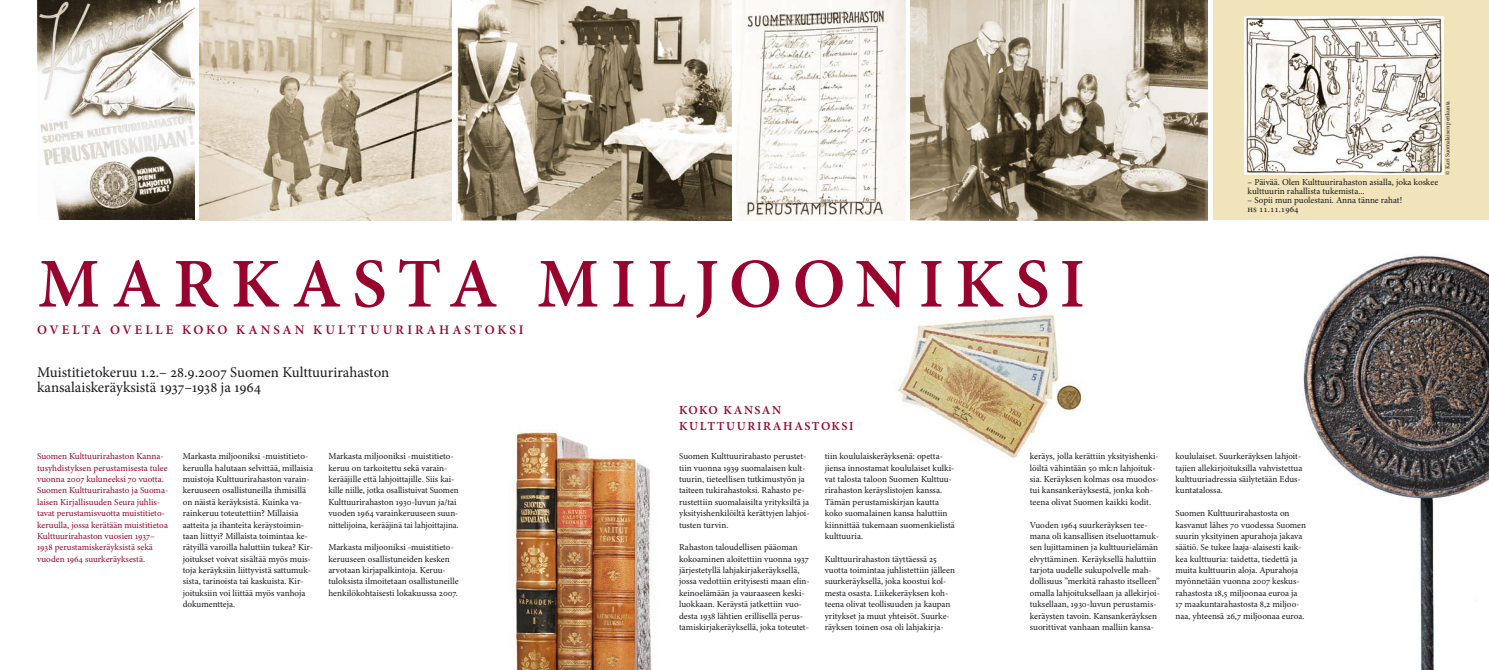
<style>
.page{position:relative;width:1489px;height:670px;background:#fff}
.page>*{position:absolute;margin:0;border:0;box-sizing:border-box;transform-origin:0 0}
.t1{font:600 70px "Minion Pro";letter-spacing:.155em;color:#99042f}
.t2{font:14.88px/15.8px "Minion Pro";color:#1a171c}
.t3{font:600 13.12px "Minion Pro";letter-spacing:.23em;color:#99042f}
.t4{font:600 12.25px/15.8px "Minion Pro";letter-spacing:.13em;color:#99042f}
.t5{font:9.1px/11.4px "Minion Pro";color:#1a171c}
.t6{font:9.1px/11.4px "Minion Pro";color:#99042f}
.t7{font:6.12px "Minion Pro";color:#1a171c}
</style>
<div class="page">
<img style="left:514px;top:432px;width:138px;height:238px">
<div style="left:1212px;top:0;width:276px;height:220px;background:#f1e4ba"></div>
<img style="left:1303px;top:255px;width:185px;height:415px">
<img style="left:37px;top:0;width:157px;height:220px">
<img style="left:199px;top:0;width:252px;height:220px">
<img style="left:456px;top:0;width:275px;height:220px">
<img style="left:736px;top:0;width:169px;height:220px">
<img style="left:910px;top:0;width:297px;height:220px">
<img style="left:1244px;top:16px;width:198px;height:159px">
<img style="left:898px;top:315px;width:184px;height:143px">
<p class="t7" style="left:1443px;top:175px;width:75px;rotate:-90deg">© Kari Suomalaisen perikunta</p>
<p class="t5" style="left:1247px;top:178px;width:192px;line-height:8.8px">– Päivää. Olen Kulttuurirahaston asialla, joka koskee kulttuurin rahallista tukemista...</p>
<p class="t5" style="left:1247px;top:195px;width:156px;line-height:8.8px">– Sopii mun puolestani. Anna tänne rahat! hs 11.11.1964</p>
<h1 class="t1" style="left:38px;top:242px;width:1048px">MARKASTA MILJOONIKSI</h1>
<h3 class="t3" style="left:37px;top:322px;width:488px">OVELTA OVELLE KOKO KANSAN KULTTUURIRAHASTOKSI</h3>
<h2 class="t2" style="left:37px;top:364px;width:353px">Muistitietokeruu 1.2.– 28.9.2007 Suomen Kulttuurirahaston kansalaiskeräyksistä 1937–1938 ja 1964</h2>
<h3 class="t4" style="left:679px;top:402px;width:176px">KOKO KANSAN<br>KULTTUURIRAHASTOKSI</h3>
<p class="t5" style="left:824px;top:451px;width:132px">tiin koululaiskeräyksenä: opetta&shy;jiensa innostamat koululaiset kulki&shy;vat talosta taloon Suomen Kulttuu&shy;rirahaston keräyslistojen kanssa.<br>Tämän perustamiskirjan kautta koko suomalainen kansa haluttiin kiinnittää tukemaan suomenkielistä kulttuuria.</p>
<p class="t5" style="left:824px;top:553px;width:132px">Kulttuurirahaston täyttäessä 25 vuotta toimintaa juhlistettiin jälleen suurkeräyksellä, joka koostui kol&shy;mesta osasta. Liikekeräyksen koh&shy;teena olivat teollisuuden ja kaupan yritykset ja muut yhteisöt. Suurke&shy;räyksen toinen osa oli lahjakirja-</p>
<p class="t6" style="left:37px;top:451px;width:133px">Suomen Kulttuurirahaston Kanna&shy;tusyhdistyksen perustamisesta tulee vuonna 2007 kuluneeksi 70 vuotta.<br>Suomen Kulttuurirahasto ja Suoma&shy;laisen Kirjallisuuden Seura juhlis&shy;tavat perustamisvuotta muistitieto&shy;keruulla, jossa kerätään muistitietoa Kulttuurirahaston vuosien 1937– 1938 perustamiskeräyksistä sekä vuoden 1964 suurkeräyksestä.</p>
<p class="t5" style="left:328px;top:451px;width:132px">Markasta miljooniksi -muistitieto&shy;keruu on tarkoitettu sekä varain&shy;kerääjille että lahjoittajille. Siis kai&shy;kille niille, jotka osallistuivat Suomen Kulttuurirahaston 1930-luvun ja/tai vuoden 1964 varainkeruuseen suun&shy;nittelijoina, kerääjinä tai lahjoittajina.</p>
<p class="t5" style="left:183px;top:451px;width:132px">Markasta miljooniksi -muistitieto&shy;keruulla halutaan selvittää, millaisia muistoja Kulttuurirahaston varain&shy;keruuseen osallistuneilla ihmisillä on näistä keräyksistä. Kuinka va&shy;rainkeruu toteutettiin? Millaisia aatteita ja ihanteita keräystoimin&shy;taan liittyi? Millaista toimintaa ke&shy;rätyillä varoilla haluttiin tukea? Kir&shy;joitukset voivat sisältää myös muis&shy;toja keräyksiin liittyvistä sattumuk&shy;sista, tarinoista tai kaskuista. Kir&shy;joituksiin voi liittää myös vanhoja dokumentteja.</p>
<p class="t5" style="left:679px;top:451px;width:132px">Suomen Kulttuurirahasto perustet&shy;tiin vuonna 1939 suomalaisen kult&shy;tuurin, tieteellisen tutkimustyön ja taiteen tukirahastoksi. Rahasto pe&shy;rustettiin suomalaisilta yrityksiltä ja yksityishenkilöiltä kerättyjen lahjoi&shy;tusten turvin.</p>
<p class="t5" style="left:328px;top:542px;width:132px">Markasta miljooniksi -muistitieto&shy;keruuseen osallistuneiden kesken arvotaan kirjapalkintoja. Keruu&shy;tuloksista ilmoitetaan osallistuneille henkilökohtaisesti lokakuussa 2007.</p>
<p class="t5" style="left:679px;top:542px;width:132px">Rahaston taloudellisen pääoman kokoaminen aloitettiin vuonna 1937 järjestetyllä lahjakirjakeräyksellä, jossa vedottiin erityisesti maan elin&shy;keinoelämään ja vauraaseen keski&shy;luokkaan. Keräystä jatkettiin vuo&shy;desta 1938 lähtien erillisellä perus&shy;tamiskirjakeräyksellä, joka toteutet-</p>
<p class="t5" style="left:1029px;top:451px;width:131px">keräys, jolla kerättiin yksityishenki&shy;löiltä vähintään 50 mk:n lahjoituk&shy;sia. Keräyksen kolmas osa muodos&shy;tui kansankeräyksestä, jonka koh&shy;teena olivat Suomen kaikki kodit.</p>
<p class="t5" style="left:1029px;top:519px;width:131px">Vuoden 1964 suurkeräyksen tee&shy;mana oli kansallisen itseluottamuk&shy;sen lujittaminen ja kulttuurielämän elvyttäminen. Keräyksellä haluttiin tarjota uudelle sukupolvelle mah&shy;dollisuus ”merkitä rahasto itselleen” omalla lahjoituksellaan ja allekirjoi&shy;tuksellaan, 1930-luvun perustamis&shy;keräysten tavoin. Kansankeräyksen suorittivat vanhaan malliin kansa-</p>
<p class="t5" style="left:1175px;top:451px;width:128px">koululaiset. Suurkeräyksen lahjoit&shy;tajien allekirjoituksilla vahvistettua kulttuuriadressia säilytetään Edus&shy;kuntatalossa.</p>
<p class="t5" style="left:1175px;top:507px;width:132px">Suomen Kulttuurirahastosta on kasvanut lähes 70 vuodessa Suomen suurin yksityinen apurahoja jakava säätiö. Se tukee laaja-alaisesti kaik&shy;kea kulttuuria: taidetta, tiedettä ja muita kulttuurin aloja. Apurahoja myönnetään vuonna 2007 keskus&shy;rahastosta 18,5 miljoonaa euroa ja 17 maakuntarahastosta 8,2 miljoo&shy;naa, yhteensä 26,7 miljoonaa euroa.</p>
</div>
